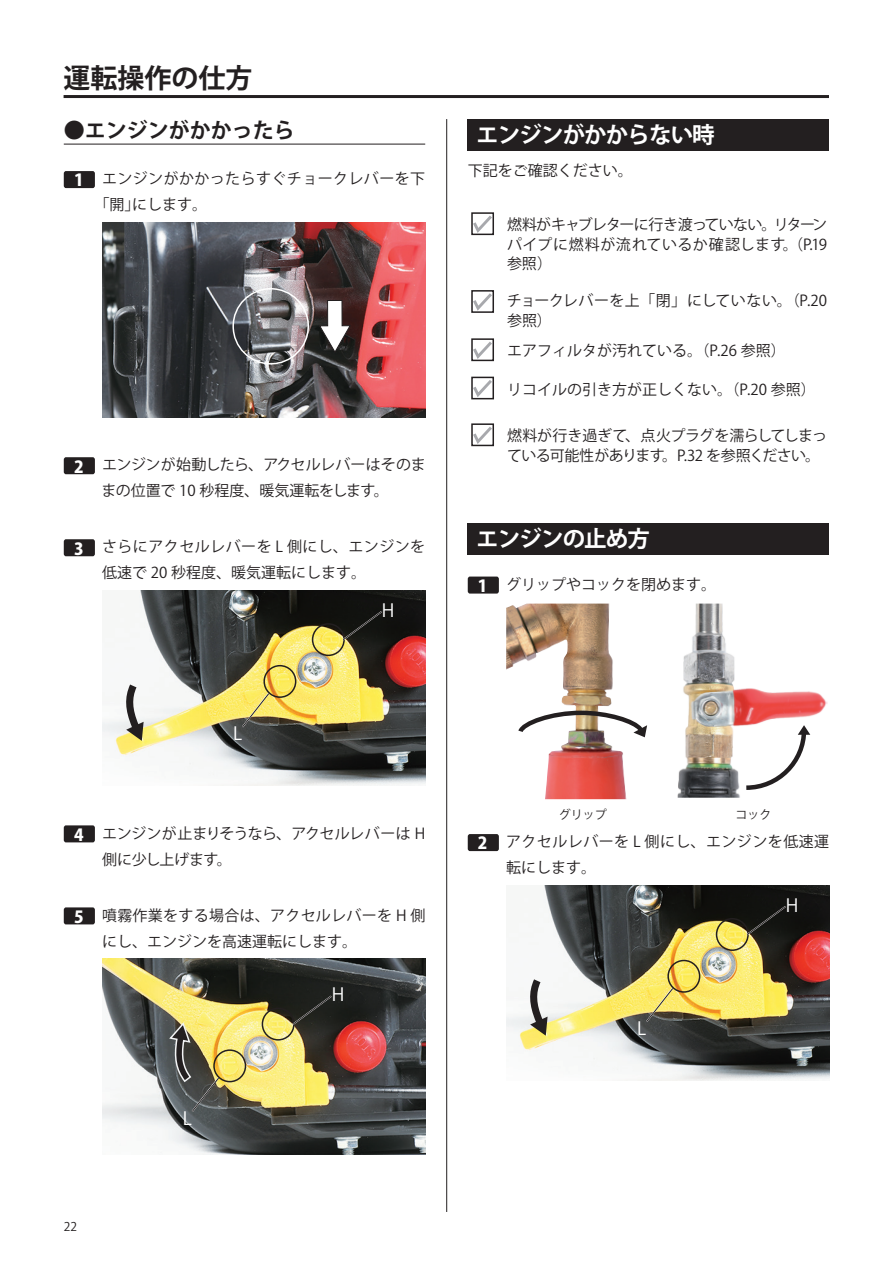
<style>
.page{position:relative;width:893px;height:1263px;background:#fff}
.page>*{position:absolute;margin:0;border:0;box-sizing:border-box;transform-origin:0 0}
.t1{font:700 27px "Koz Go Pro";color:#231f20}
.t2{font:700 22.5px "Koz Go Pro";letter-spacing:-.04em;color:#fff}
.t3{font:700 21px "Koz Go Pr 6 N";color:#231f20}
.t4{font:18px "Koz Go Pr 6 N";color:#fff}
.t5{font:15px/26px "Koz Go Pr 6 N";color:#231f20}
.t6{font:15px/19.5px "Koz Go Pro";letter-spacing:-.025em;color:#231f20;text-align:justify}
.t7{font:15px/26px "Koz Go Pr 6 N";letter-spacing:.03em;color:#231f20}
.t8{font:15px/26px "Koz Go Pr 6 N";letter-spacing:.02em;color:#231f20}
.t9{font:15px/26px "Koz Go Pr 6 N";letter-spacing:-.02em;color:#231f20}
.t10{font:15px/26px "Koz Go Pr 6 N";letter-spacing:.025em;color:#231f20}
.t11{font:15px/19.5px "Koz Go Pro";color:#231f20}
.t12{font:12px "Koz Go Pr 6 N";color:#231f20}
.t13{font:12px "Koz Go Pro";color:#231f20}
.s1{font-family:"Koz Go Pro";font-weight:800;font-size:16.5px;color:#fff}
</style>
<div class="page">
<hr style="left:446px;top:119px;width:1px;height:1093px;background:#231f20">
<hr style="left:64px;top:144px;width:361px;height:1px;background:#231f20">
<div style="left:64px;top:171px;width:31px;height:17px;background:#231f20;border-radius:2px"></div>
<img style="left:102px;top:222px;width:323px;height:196px">
<div style="left:232px;top:288px;width:77px;height:77px;border:2px solid #fff;border-radius:50%"></div>
<svg style="left:318px;top:299px;width:33px;height:55px"></svg>
<div style="left:64px;top:457px;width:31px;height:17px;background:#231f20;border-radius:2px"></div>
<div style="left:64px;top:539px;width:31px;height:17px;background:#231f20;border-radius:2px"></div>
<img style="left:102px;top:590px;width:323px;height:196px">
<svg style="left:124px;top:684px;width:20px;height:57px"></svg>
<div style="left:312px;top:623px;width:33px;height:33px;border:2px solid #231f20;border-radius:50%"></div>
<svg style="left:240px;top:691px;width:31px;height:38px"></svg>
<div style="left:263px;top:665px;width:33px;height:33px;border:2px solid #231f20;border-radius:50%"></div>
<svg style="left:341px;top:610px;width:43px;height:32px"></svg>
<div style="left:64px;top:825px;width:31px;height:17px;background:#231f20;border-radius:2px"></div>
<div style="left:64px;top:907px;width:31px;height:17px;background:#231f20;border-radius:2px"></div>
<img style="left:102px;top:958px;width:323px;height:196px">
<div style="left:262px;top:1008px;width:33px;height:32px;border:2px solid #231f20;border-radius:50%"></div>
<svg style="left:168px;top:1021px;width:53px;height:92px;background:#7c785a"></svg>
<div style="left:213px;top:1049px;width:33px;height:33px;border:2px solid #231f20;border-radius:50%"></div>
<svg style="left:291px;top:994px;width:42px;height:32px"></svg>
<hr style="left:64px;top:95px;width:765px;height:3px;background:#231f20">
<div style="left:468px;top:119px;width:361px;height:31px;background:#231f20"></div>
<svg style="left:471px;top:212px;width:23px;height:23px"></svg>
<svg style="left:471px;top:290px;width:23px;height:23px"></svg>
<svg style="left:471px;top:338px;width:23px;height:23px"></svg>
<svg style="left:471px;top:377px;width:23px;height:23px"></svg>
<svg style="left:471px;top:423px;width:23px;height:24px"></svg>
<div style="left:468px;top:523px;width:361px;height:31px;background:#231f20"></div>
<div style="left:468px;top:576px;width:31px;height:18px;background:#231f20;border-radius:2px"></div>
<img style="left:506px;top:604px;width:121px;height:195px">
<svg style="left:518px;top:711px;width:129px;height:26px"></svg>
<img style="left:678px;top:604px;width:150px;height:194px">
<svg style="left:742px;top:725px;width:68px;height:67px"></svg>
<div style="left:468px;top:834px;width:31px;height:17px;background:#231f20;border-radius:2px"></div>
<img style="left:506px;top:885px;width:323px;height:196px">
<svg style="left:528px;top:979px;width:20px;height:57px"></svg>
<div style="left:716px;top:918px;width:33px;height:33px;border:2px solid #231f20;border-radius:50%"></div>
<svg style="left:644px;top:986px;width:31px;height:38px"></svg>
<div style="left:667px;top:960px;width:33px;height:33px;border:2px solid #231f20;border-radius:50%"></div>
<svg style="left:745px;top:904px;width:42px;height:33px"></svg>
<h1 class="t1" style="left:64px;top:60px;width:190px">運転操作の仕方</h1>
<h3 class="t3" style="left:64px;top:118px;width:232px">●エンジンがかかったら</h3>
<p class="t10" style="left:95px;top:166px;width:332px;text-indent:-21px"><span class="s1">1</span> エンジンがかかったらすぐチョークレバーを下「開」にします。</p>
<p class="t5" style="left:101px;top:452px;width:326px;text-indent:-27px"><span class="s1">2</span> エンジンが始動したら、アクセルレバーはそのままの位置で 10 秒程度、暖気運転をします。</p>
<p class="t7" style="left:102px;top:534px;width:325px;text-indent:-28px"><span class="s1">3</span> さらにアクセルレバーを L 側にし、エンジンを低速で 20 秒程度、暖気運転にします。</p>
<p class="t4" style="left:382px;top:600px;width:14px">H</p>
<h2 class="t2" style="left:476px;top:121px;width:240px">エンジンがかからない時</h2>
<p class="t5" style="left:468px;top:158px;width:166px">下記をご確認ください。</p>
<p class="t6" style="left:507px;top:215px;width:321px">燃料がキャブレターに行き渡っていない。リターンパイプに燃料が流れているか確認します。（P.19参照）</p>
<p class="t11" style="left:507px;top:292px;width:322px">チョークレバーを上「閉」にしていない。（P.20参照）</p>
<p class="t5" style="left:507px;top:338px;width:280px">エアフィルタが汚れている。（P.26 参照）</p>
<p class="t5" style="left:507px;top:376px;width:310px">リコイルの引き方が正しくない。（P.20 参照）</p>
<p class="t6" style="left:507px;top:426px;width:321px">燃料が行き過ぎて、点火プラグを濡らしてしまっている可能性があります。P.32 を参照ください。</p>
<h2 class="t2" style="left:476px;top:525px;width:175px">エンジンの止め方</h2>
<p class="t5" style="left:478px;top:572px;width:240px"><span class="s1">1</span> グリップやコックを閉めます。</p>
<p class="t4" style="left:233px;top:724px;width:11px">L</p>
<p class="t9" style="left:102px;top:820px;width:325px;text-indent:-28px"><span class="s1">4</span> エンジンが止まりそうなら、アクセルレバーは H側に少し上げます。</p>
<p class="t8" style="left:102px;top:902px;width:325px;text-indent:-28px"><span class="s1">5</span> 噴霧作業をする場合は、アクセルレバーを H 側にし、エンジンを高速運転にします。</p>
<p class="t13" style="left:64px;top:1219px;width:15px">22</p>
<p class="t4" style="left:183px;top:1108px;width:11px">L</p>
<p class="t4" style="left:332px;top:984px;width:14px">H</p>
<p class="t12" style="left:559px;top:807px;width:49px">グリップ</p>
<p class="t12" style="left:735px;top:807px;width:37px">コック</p>
<p class="t7" style="left:506px;top:829px;width:325px;text-indent:-28px"><span class="s1">2</span> アクセルレバーを L 側にし、エンジンを低速運転にします。</p>
<p class="t4" style="left:637px;top:1018px;width:11px">L</p>
<p class="t4" style="left:786px;top:895px;width:14px">H</p>
</div>
